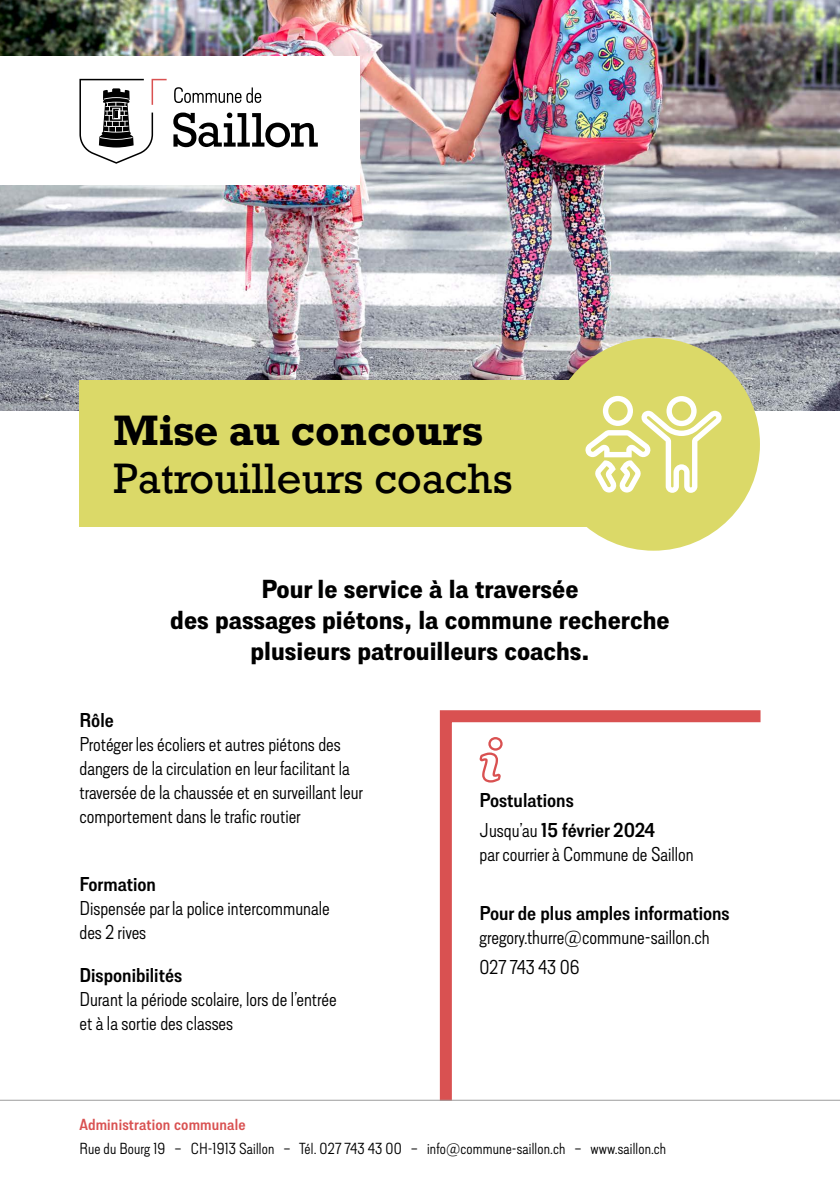
<style>
.page{position:relative;width:840px;height:1191px;background:#fff}
.page>*{position:absolute;margin:0;border:0;box-sizing:border-box;transform-origin:0 0}
.t1{font:40px "Rockwell Nova";color:#000}
.t2{font:700 40px "Rockwell Nova";color:#000}
.t3{font:700 26px/31.2px "Lorimer No 2";color:#000;text-align:center}
.t4{font:300 20px/24px "Lorimer No 2";color:#000}
.t5{font:600 20px/29.6px "Lorimer No 2";color:#000}
.t6{font:300 16px "Lorimer No 2";letter-spacing:.01em;color:#000}
.t7{font:600 16px "Lorimer No 2";letter-spacing:.01em;color:#d95151}
.s1{font-weight:300}
</style>
<div class="page">
<img style="left:0;top:0;width:839px;height:411px">
<div style="left:0;top:57px;width:359px;height:128px;background:#fff"></div>
<svg style="left:174px;top:87px;width:87px;height:16px"></svg>
<svg style="left:173px;top:112px;width:144px;height:35px"></svg>
<svg style="left:79px;top:79px;width:87px;height:85px"></svg>
<div style="left:79px;top:380px;width:582px;height:147px;background:#dbd968"></div>
<svg style="left:433px;top:710px;width:339px;height:391px"></svg>
<svg style="left:479px;top:737px;width:23px;height:45px"></svg>
<hr style="left:0;top:1099px;width:839px;height:1px;background:#9d9d9c">
<div style="left:547px;top:338px;width:212px;height:212px;background:#dbd968;border-radius:50%"></div>
<svg style="left:585px;top:396px;width:137px;height:97px"></svg>
<h1 class="t2" style="left:113px;top:404px;width:371px">Mise au concours</h1>
<h1 class="t1" style="left:113px;top:453px;width:400px">Patrouilleurs coachs</h1>
<h2 class="t3" style="left:170px;top:572px;width:500px">Pour le service à la traversée<br>des passages piétons, la commune recherche plusieurs patrouilleurs coachs.</h2>
<p class="t5" style="left:79px;top:705px;width:36px">Rôle</p>
<p class="t4" style="left:79px;top:732px;width:285px">Protéger les écoliers et autres piétons des dangers de la circulation en leur facilitant la traversée de la chaussée et en surveillant leur comportement dans le trafic routier</p>
<p class="t5" style="left:79px;top:868px;width:78px">Formation</p>
<p class="t4" style="left:79px;top:895px;width:251px">Dispensée par la police intercommunale des 2 rives</p>
<p class="t5" style="left:79px;top:959px;width:104px">Disponibilités</p>
<p class="t4" style="left:79px;top:986px;width:258px">Durant la période scolaire, lors de l’entrée et à la sortie des classes</p>
<p class="t5" style="left:479px;top:785px;width:177px">Postulations<br><span class="s1">Jusqu’au</span> 15 février 2024</p>
<p class="t4" style="left:479px;top:841px;width:215px">par courrier à Commune de Saillon</p>
<p class="t5" style="left:479px;top:898px;width:251px">Pour de plus amples informations</p>
<p class="t4" style="left:479px;top:922px;width:231px;line-height:29.6px">gregory.thurre@commune-saillon.ch<br>027 743 43 06</p>
<p class="t7" style="left:79px;top:1115px;width:167px">Administration communale</p>
<p class="t6" style="left:79px;top:1139px;width:588px">Rue du Bourg 19 – CH-1913 Saillon – Tél. 027 743 43 00 – info@commune-saillon.ch – www.saillon.ch</p>
</div>
